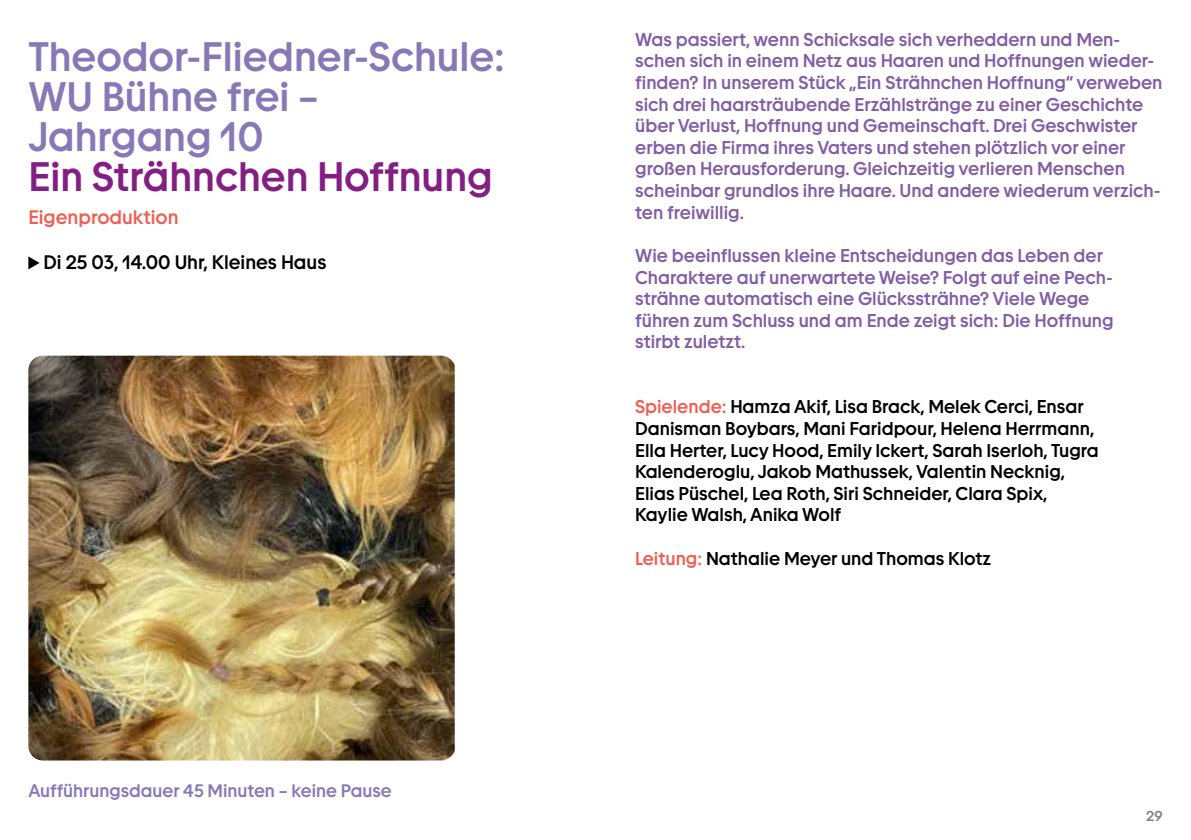
<style>
.page{position:relative;width:1191px;height:840px;background:#fff}
.page>*{position:absolute;margin:0;border:0;box-sizing:border-box;transform-origin:0 0}
.t1{font:500 40px/40px "TWK Burns";color:#8878b6}
.t2{font:500 40px "TWK Burns";color:#831f82}
.t3{font:500 19px "TWK Burns";color:#000}
.t4{font:500 19px "TWK Burns";color:#ec6055}
.t5{font:500 18px/21.6px "TWK Burns";color:#825ea4}
.t6{font:500 18px/21.6px "TWK Burns";color:#000}
.t7{font:500 17.6px "TWK Burns";color:#8878b6}
.t8{font:500 14px "TWK Burns";color:#808183}
.s1{color:#ec6055}
</style>
<div class="page">
<img style="left:28px;top:355px;width:427px;height:405px">
<svg style="left:28px;top:256px;width:12px;height:13px"></svg>
<h1 class="t1" style="left:28px;top:36px;width:478px">Theodor-Fliedner-Schule:<br>WU Bühne frei –<br>Jahrgang 10</h1>
<h1 class="t2" style="left:28px;top:152px;width:466px">Ein Strähnchen Hoffnung</h1>
<p class="t4" style="left:28px;top:205px;width:152px">Eigenproduktion</p>
<p class="t3" style="left:44px;top:251px;width:284px">Di 25 03, 14.00 Uhr, Kleines Haus</p>
<p class="t7" style="left:28px;top:779px;width:365px">Aufführungsdauer 45 Minuten – keine Pause</p>
<p class="t5" style="left:635px;top:28px;width:529px">Was passiert, wenn Schicksale sich verheddern und Men&shy;schen sich in einem Netz aus Haaren und Hoffnungen wieder&shy;finden? In unserem Stück „Ein Strähnchen Hoffnung“ verweben sich drei haarsträubende Erzählstränge zu einer Geschichte über Verlust, Hoffnung und Gemeinschaft. Drei Geschwister erben die Firma ihres Vaters und stehen plötzlich vor einer großen Herausforderung. Gleichzeitig verlieren Menschen scheinbar grundlos ihre Haare. Und andere wiederum verzich&shy;ten freiwillig.</p>
<p class="t5" style="left:635px;top:244px;width:480px">Wie beeinflussen kleine Entscheidungen das Leben der Charaktere auf unerwartete Weise? Folgt auf eine Pech&shy;strähne automatisch eine Glückssträhne? Viele Wege führen zum Schluss und am Ende zeigt sich: Die Hoffnung stirbt zuletzt.</p>
<p class="t6" style="left:635px;top:395px;width:465px"><span class="s1">Spielende:</span> Hamza Akif, Lisa Brack, Melek Cerci, Ensar Danisman Boybars, Mani Faridpour, Helena Herrmann, Ella Herter, Lucy Hood, Emily Ickert, Sarah Iserloh, Tugra Kalenderoglu, Jakob Mathussek, Valentin Necknig, Elias Püschel, Lea Roth, Siri Schneider, Clara Spix, Kaylie Walsh, Anika Wolf</p>
<p class="t6" style="left:635px;top:547px;width:357px"><span class="s1">Leitung:</span> Nathalie Meyer und Thomas Klotz</p>
<p class="t8" style="left:1146px;top:807px;width:18px">29</p>
</div>
